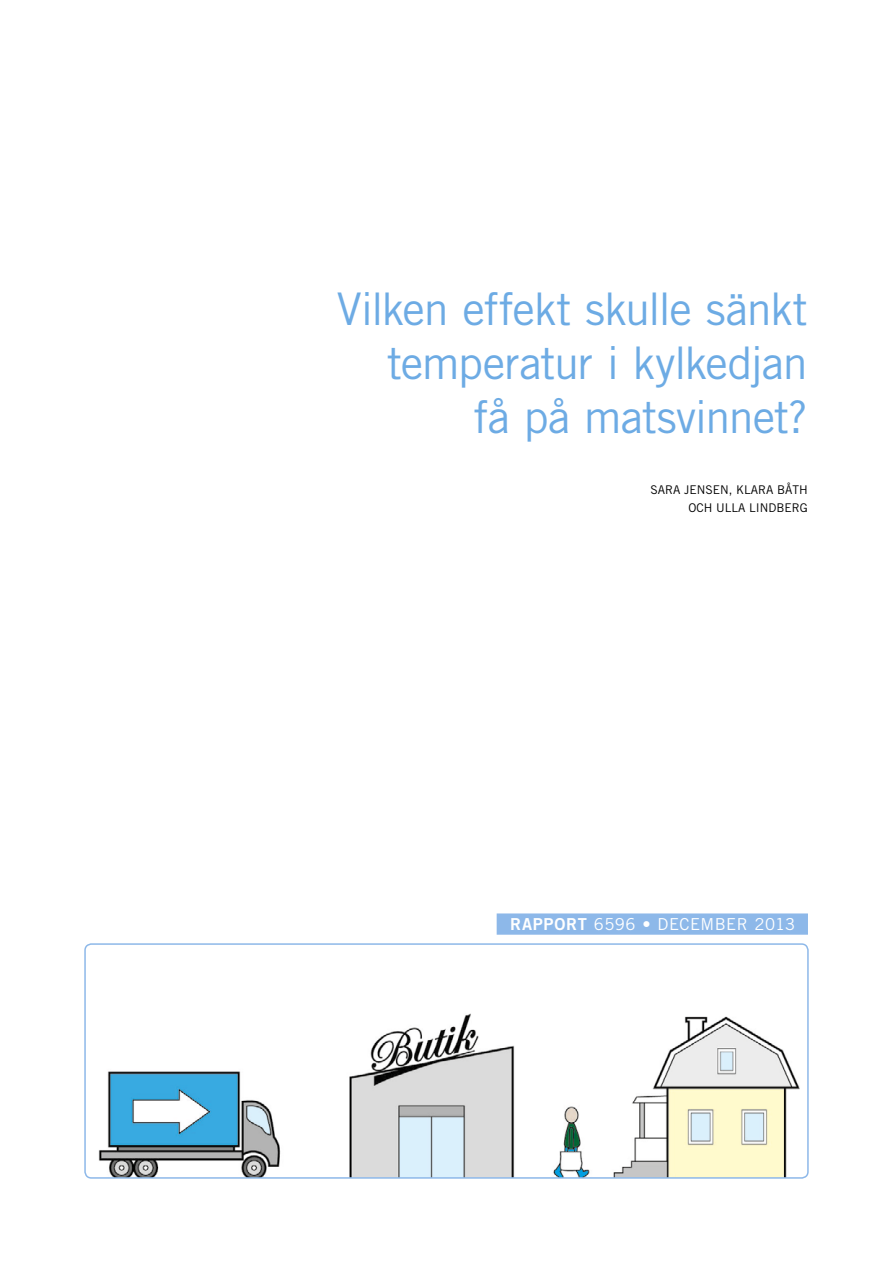
<style>
.page{position:relative;width:893px;height:1263px;background:#fff}
.page>*{position:absolute;margin:0;border:0;box-sizing:border-box;transform-origin:0 0}
.t1{font:45px/54px "Trade Gothic";letter-spacing:-.025em;color:#6dabe4;text-align:right}
.t2{font:16.5px "Trade Gothic";letter-spacing:.03em;color:#fff}
.t3{font:12px/18px "Trade Gothic";color:#000;text-align:right}
.s1{font-family:"Trade Gothic Bold Two"}
</style>
<div class="page">
<img style="left:87px;top:1013px;width:719px;height:163px">
<div style="left:84px;top:943px;width:725px;height:236px;border:2px solid #8db8e9;border-radius:6px"></div>
<div style="left:497px;top:914px;width:310px;height:20px;background:#8db8e9"></div>
<div style="left:497px;top:913px;width:311px;height:22px;border:2px solid #8db8e9"></div>
<p class="t1" style="left:337px;top:282px;width:472px">Vilken effekt skulle sänkt temperatur i kylkedjan<br>få på matsvinnet?</p>
<p class="t3" style="left:651px;top:481px;width:159px">Sara JenSen, Klara Båth och Ulla lindBerg</p>
<p class="t2" style="left:510px;top:914px;width:287px"><span class="s1">RAPPORT</span> 6596 • december 2013</p>
</div>
